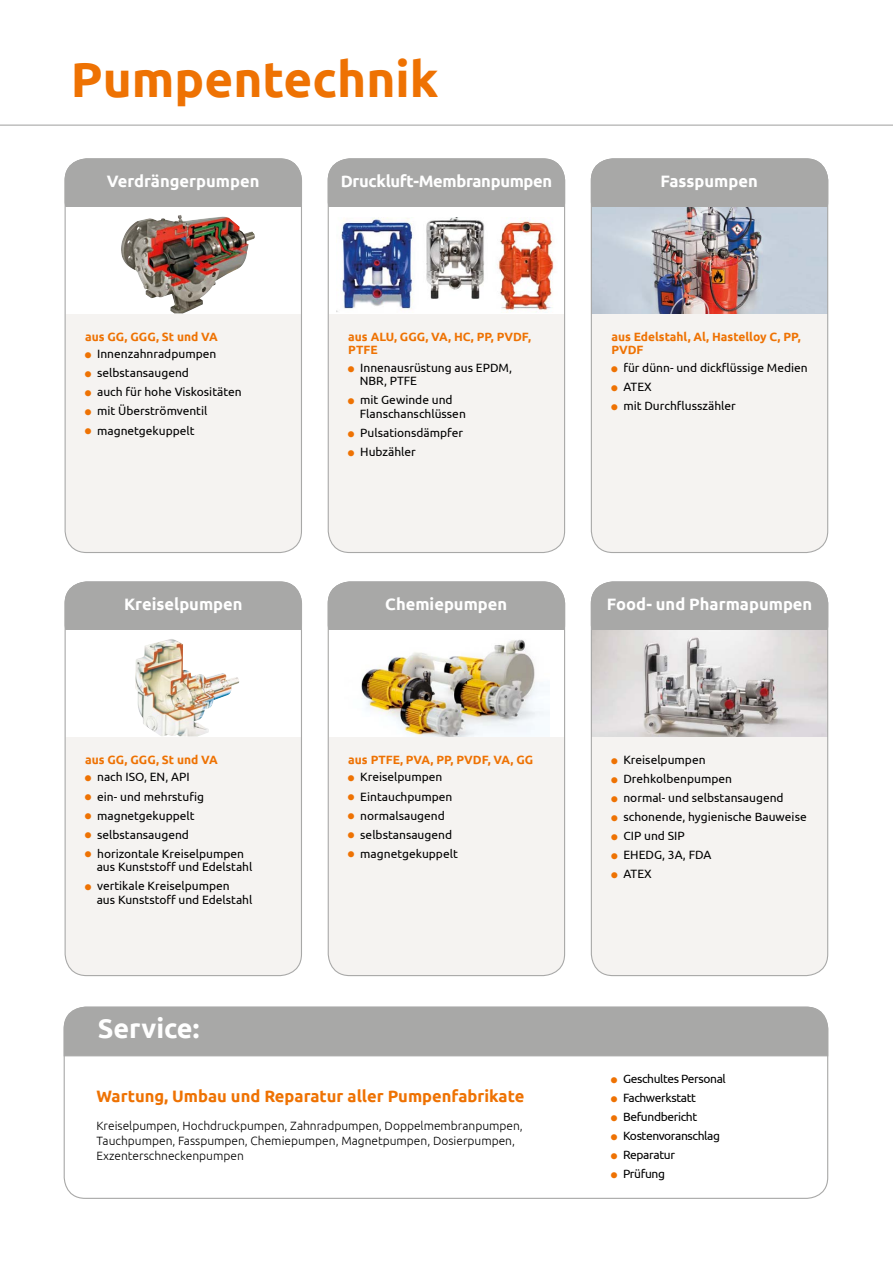
<style>
.page{position:relative;width:893px;height:1263px;background:#fff}
.page>*{position:absolute;margin:0;border:0;box-sizing:border-box;transform-origin:0 0}
.t1{font:700 49.5px "Ubuntu";color:#ee7203}
.t2{font:700 27px "Ubuntu";color:#fff}
.t3{font:700 16.5px "Ubuntu";color:#fff}
.t4{font:700 16.5px "Ubuntu";color:#ee7203}
.t5{font:700 16.5px "Ubuntu";letter-spacing:-.02em;color:#fff}
.t6{font:12px/13.5px "Ubuntu";color:#000}
.t7{font:300 12px/15px "Ubuntu";color:#000}
.t8{font:700 12px/13.5px "Ubuntu";color:#ee7203}
.t9{font:12px "Ubuntu";letter-spacing:-.03em;color:#000}
.s1{color:#ee7203}
</style>
<div class="page">
<div style="left:63px;top:1006px;width:766px;height:51px;background:#a8a8a7"></div>
<div style="left:64px;top:1007px;width:764px;height:192px;border:1px solid #a8a8a7;border-radius:21px"></div>
<div style="left:66px;top:159px;width:235px;height:393px;background:#f5f3f1;border-radius:21px"></div>
<div style="left:65px;top:159px;width:236px;height:64px;background:#a8a8a7;border-radius:22px"></div>
<div style="left:66px;top:207px;width:235px;height:106px;background:#fff"></div>
<img style="left:121px;top:215px;width:123px;height:98px">
<div style="left:329px;top:159px;width:235px;height:393px;background:#f5f3f1;border-radius:21px"></div>
<div style="left:328px;top:159px;width:237px;height:64px;background:#a8a8a7;border-radius:22px"></div>
<div style="left:329px;top:207px;width:235px;height:106px;background:#fff"></div>
<img style="left:336px;top:217px;width:218px;height:95px">
<div style="left:592px;top:159px;width:235px;height:393px;background:#f5f3f1;border-radius:21px"></div>
<div style="left:591px;top:159px;width:237px;height:64px;background:#a8a8a7;border-radius:22px"></div>
<img style="left:593px;top:207px;width:233px;height:106px">
<div style="left:66px;top:582px;width:235px;height:393px;background:#f5f3f1;border-radius:21px"></div>
<div style="left:65px;top:582px;width:236px;height:64px;background:#a8a8a7;border-radius:22px"></div>
<div style="left:66px;top:630px;width:235px;height:106px;background:#fff"></div>
<img style="left:135px;top:639px;width:104px;height:97px">
<div style="left:329px;top:582px;width:235px;height:393px;background:#f5f3f1;border-radius:21px"></div>
<div style="left:328px;top:582px;width:237px;height:64px;background:#a8a8a7;border-radius:22px"></div>
<div style="left:329px;top:630px;width:235px;height:106px;background:#fff"></div>
<img style="left:361px;top:639px;width:189px;height:97px">
<div style="left:592px;top:582px;width:235px;height:393px;background:#f5f3f1;border-radius:21px"></div>
<div style="left:591px;top:582px;width:237px;height:64px;background:#a8a8a7;border-radius:22px"></div>
<img style="left:593px;top:630px;width:233px;height:106px">
<hr style="left:0;top:125px;width:893px;height:1px;background:#a8a8a7">
<div style="left:65px;top:158px;width:237px;height:395px;border:1px solid #a8a8a7;border-radius:22px"></div>
<div style="left:328px;top:158px;width:237px;height:395px;border:1px solid #a8a8a7;border-radius:22px"></div>
<div style="left:591px;top:158px;width:237px;height:395px;border:1px solid #a8a8a7;border-radius:22px"></div>
<div style="left:328px;top:581px;width:237px;height:395px;border:1px solid #a8a8a7;border-radius:22px"></div>
<div style="left:591px;top:581px;width:237px;height:395px;border:1px solid #a8a8a7;border-radius:22px"></div>
<div style="left:65px;top:581px;width:237px;height:395px;border:1px solid #a8a8a7;border-radius:22px"></div>
<h1 class="t1" style="left:71px;top:49px;width:369px">Pumpentechnik</h1>
<h3 class="t3" style="left:107px;top:171px;width:154px">Verdrängerpumpen</h3>
<h3 class="t5" style="left:341px;top:171px;width:213px">Druckluft-Membranpumpen</h3>
<p class="t8" style="left:85px;top:329px;width:134px">aus GG, GGG, St und VA</p>
<p class="t6" style="left:85px;top:347px;width:133px"><span class="s1">■</span> Innenzahnradpumpen</p>
<p class="t6" style="left:85px;top:366px;width:105px"><span class="s1">■</span> selbstansaugend</p>
<p class="t6" style="left:85px;top:385px;width:158px"><span class="s1">■</span> auch für hohe Viskositäten</p>
<p class="t6" style="left:85px;top:404px;width:124px"><span class="s1">■</span> mit Überströmventil</p>
<p class="t6" style="left:85px;top:423px;width:111px"><span class="s1">■</span> magnetgekuppelt</p>
<p class="t8" style="left:348px;top:329px;width:184px">aus ALU, GGG, VA, HC, PP, PVDF,<br>PTFE</p>
<p class="t6" style="left:360px;top:360px;width:154px;text-indent:-12px"><span class="s1">■</span> Innenausrüstung aus EPDM,<br>NBR, PTFE</p>
<p class="t6" style="left:360px;top:393px;width:108px;text-indent:-12px"><span class="s1">■</span> mit Gewinde und<br>Flanschanschlüssen</p>
<p class="t6" style="left:348px;top:426px;width:116px"><span class="s1">■</span> Pulsationsdämpfer</p>
<p class="t6" style="left:348px;top:445px;width:69px"><span class="s1">■</span> Hubzähler</p>
<h3 class="t3" style="left:124px;top:594px;width:120px">Kreiselpumpen</h3>
<h3 class="t3" style="left:385px;top:594px;width:123px">Chemiepumpen</h3>
<p class="t8" style="left:85px;top:752px;width:134px">aus GG, GGG, St und VA</p>
<p class="t6" style="left:85px;top:770px;width:106px"><span class="s1">■</span> nach ISO, EN, API</p>
<p class="t6" style="left:85px;top:789px;width:120px"><span class="s1">■</span> ein- und mehrstufig</p>
<p class="t6" style="left:85px;top:808px;width:111px"><span class="s1">■</span> magnetgekuppelt</p>
<p class="t6" style="left:85px;top:827px;width:105px"><span class="s1">■</span> selbstansaugend</p>
<p class="t6" style="left:97px;top:846px;width:157px;text-indent:-12px"><span class="s1">■</span> horizontale Kreiselpumpen aus Kunststoff und Edelstahl</p>
<p class="t6" style="left:97px;top:879px;width:157px;text-indent:-12px"><span class="s1">■</span> vertikale Kreiselpumpen<br>aus Kunststoff und Edelstahl</p>
<p class="t8" style="left:348px;top:752px;width:186px">aus PTFE, PVA, PP, PVDF, VA, GG</p>
<p class="t6" style="left:348px;top:770px;width:96px"><span class="s1">■</span> Kreiselpumpen</p>
<p class="t6" style="left:348px;top:789px;width:106px"><span class="s1">■</span> Eintauchpumpen</p>
<p class="t6" style="left:348px;top:808px;width:98px"><span class="s1">■</span> normalsaugend</p>
<p class="t6" style="left:348px;top:827px;width:105px"><span class="s1">■</span> selbstansaugend</p>
<p class="t6" style="left:348px;top:846px;width:111px"><span class="s1">■</span> magnetgekuppelt</p>
<h2 class="t2" style="left:98px;top:1012px;width:103px">Service:</h2>
<h3 class="t4" style="left:96px;top:1086px;width:429px">Wartung, Umbau und Reparatur aller Pumpenfabrikate</h3>
<p class="t7" style="left:96px;top:1118px;width:428px">Kreiselpumpen, Hochdruckpumpen, Zahnradpumpen, Doppelmembranpumpen,<br>Tauchpumpen, Fasspumpen, Chemiepumpen, Magnetpumpen, Dosierpumpen,<br>Exzenterschneckenpumpen</p>
<h3 class="t3" style="left:660px;top:171px;width:99px">Fasspumpen</h3>
<p class="t8" style="left:611px;top:329px;width:191px">aus Edelstahl, Al, Hastelloy C, PP,<br>PVDF</p>
<p class="t6" style="left:611px;top:360px;width:198px"><span class="s1">■</span> für dünn- und dickflüssige Medien</p>
<p class="t6" style="left:611px;top:379px;width:42px"><span class="s1">■</span> ATEX</p>
<p class="t6" style="left:611px;top:399px;width:126px"><span class="s1">■</span> mit Durchflusszähler</p>
<h3 class="t3" style="left:607px;top:594px;width:207px">Food- und Pharmapumpen</h3>
<p class="t6" style="left:611px;top:752px;width:96px"><span class="s1">■</span> Kreiselpumpen</p>
<p class="t6" style="left:611px;top:771px;width:122px"><span class="s1">■</span> Drehkolbenpumpen</p>
<p class="t6" style="left:611px;top:790px;width:174px"><span class="s1">■</span> normal- und selbstansaugend</p>
<p class="t6" style="left:611px;top:809px;width:197px"><span class="s1">■</span> schonende, hygienische Bauweise</p>
<p class="t6" style="left:611px;top:828px;width:75px"><span class="s1">■</span> CIP und SIP</p>
<p class="t6" style="left:611px;top:847px;width:101px"><span class="s1">■</span> EHEDG, 3A, FDA</p>
<p class="t6" style="left:611px;top:866px;width:42px"><span class="s1">■</span> ATEX</p>
<p class="t9" style="left:611px;top:1071px;width:116px"><span class="s1">■</span> Geschultes Personal</p>
<p class="t9" style="left:611px;top:1090px;width:87px"><span class="s1">■</span> Fachwerkstatt</p>
<p class="t9" style="left:611px;top:1109px;width:88px"><span class="s1">■</span> Befundbericht</p>
<p class="t9" style="left:611px;top:1129px;width:111px"><span class="s1">■</span> Kostenvoranschlag</p>
<p class="t9" style="left:611px;top:1148px;width:65px"><span class="s1">■</span> Reparatur</p>
<p class="t9" style="left:611px;top:1167px;width:55px"><span class="s1">■</span> Prüfung</p>
</div>
